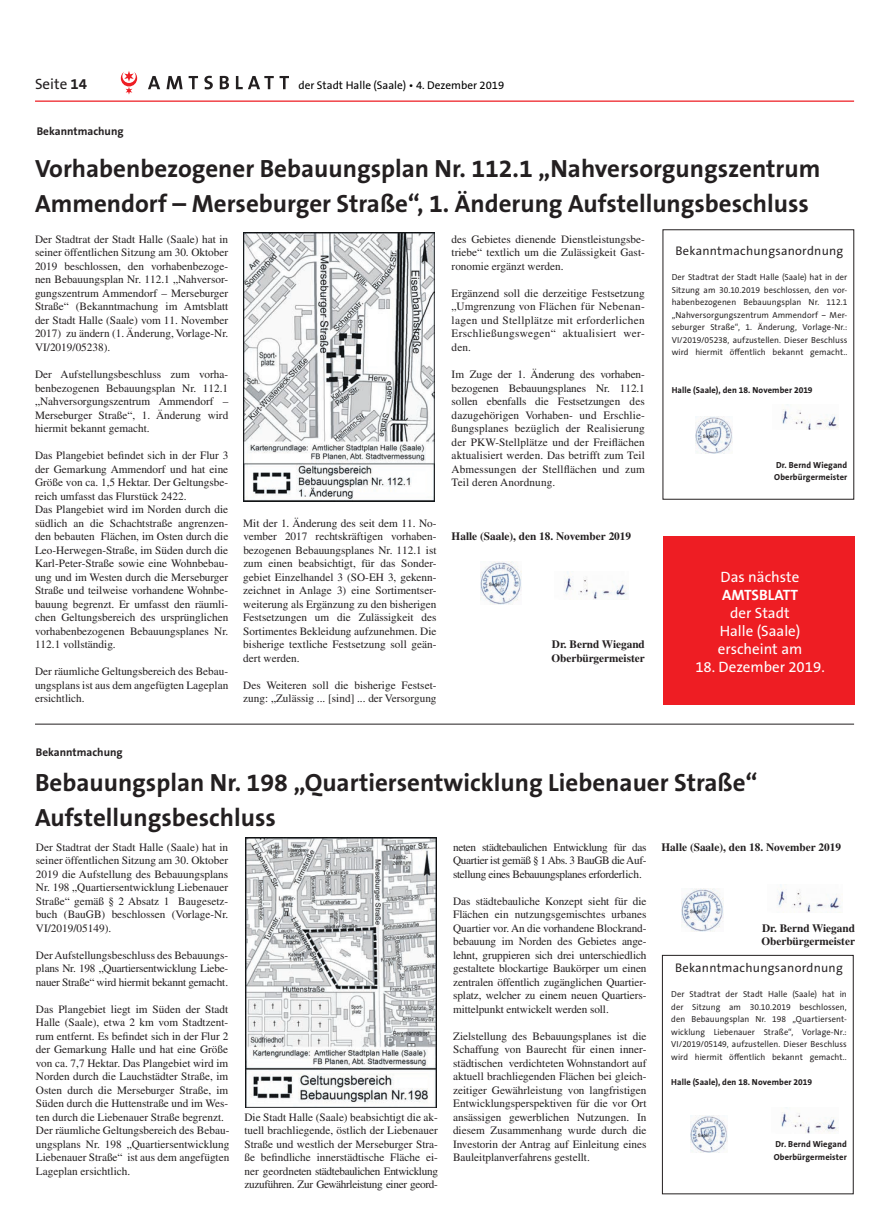
<style>
.page{position:relative;width:890px;height:1230px;background:#fff}
.page>*{position:absolute;margin:0;border:0;box-sizing:border-box;transform-origin:0 0}
.t1{font:700 25px/35px "The Sans B7";color:#231f20}
.t2{font:15px/18px "The Sans B5 Plain";color:#fff;text-align:center}
.t3{font:700 15px "The Sans B7";color:#fff}
.t4{font:15px "The Sans B5 Plain";color:#231f20}
.t5{font:12.5px "The Sans Office";letter-spacing:.02em;color:#231f20}
.t6{font:11.25px/13.5px "Times LT Std";color:#231f20;text-align:justify}
.t7{font:700 11.25px/13.5px "Times LT Std";color:#231f20}
.t8{font:11.25px "The Sans B5 Plain";color:#010101}
.t9{font:700 11.25px "The Sans B7";color:#231f20}
.t10{font:8.75px/12.5px "The Sans Office";letter-spacing:.005em;color:#231f20;text-align:justify}
.t11{font:700 8.75px/12.5px "The Sans Office";letter-spacing:.015em;color:#231f20}
.s1{font-family:"The Sans B7";font-weight:700}
</style>
<div class="page">
<svg style="left:148px;top:76px;width:12px;height:13px"></svg>
<svg style="left:166px;top:76px;width:16px;height:13px"></svg>
<svg style="left:188px;top:76px;width:10px;height:13px"></svg>
<svg style="left:204px;top:76px;width:9px;height:13px"></svg>
<svg style="left:220px;top:76px;width:9px;height:13px"></svg>
<svg style="left:236px;top:76px;width:53px;height:13px"></svg>
<svg style="left:121px;top:71px;width:16px;height:23px"></svg>
<hr style="left:35px;top:100px;width:819px;height:2px;background:#ee1d23">
<hr style="left:35px;top:724px;width:818px;height:1px;background:#231f20">
<img style="left:564px;top:571px;width:64px;height:28px">
<img style="left:243px;top:232px;width:191px;height:269px">
<img style="left:480px;top:562px;width:42px;height:42px">
<img style="left:782px;top:404px;width:56px;height:26px">
<img style="left:695px;top:416px;width:36px;height:37px">
<img style="left:245px;top:837px;width:191px;height:270px">
<div style="left:662px;top:955px;width:191px;height:239px;border:1px solid #231f20"></div>
<img style="left:781px;top:1112px;width:57px;height:21px">
<img style="left:690px;top:1115px;width:37px;height:37px">
<img style="left:777px;top:884px;width:65px;height:28px">
<img style="left:681px;top:888px;width:42px;height:43px">
<div style="left:662px;top:535px;width:192px;height:169px;background:#ee1d23"></div>
<h2 class="t4" style="left:35px;top:76px;width:54px">Seite <span class="s1">14</span></h2>
<p class="t8" style="left:298px;top:79px;width:207px">der Stadt Halle (Saale) • 4. Dezember 2019</p>
<p class="t9" style="left:37px;top:125px;width:88px">Bekanntmachung</p>
<h1 class="t1" style="left:35px;top:152px;width:786px">Vorhabenbezogener Bebauungsplan Nr. 112.1 „Nahversorgungszentrum<br>Ammendorf – Merseburger Straße“, 1. Änderung Aufstellungsbeschluss</h1>
<p class="t6" style="left:35px;top:232px;width:195px">Der Stadtrat der Stadt Halle (Saale) hat in seiner öffentlichen Sitzung am 30. Oktober 2019 beschlossen, den vorhabenbezoge&shy;nen Bebauungsplan Nr. 112.1 „Nahversor&shy;gungszentrum Ammendorf – Merseburger Straße“ (Bekanntmachung im Amtsblatt der Stadt Halle (Saale) vom 11. November 2017) zu ändern (1. Änderung, Vorlage-Nr.<br>VI/2019/05238).</p>
<p class="t6" style="left:35px;top:367px;width:195px">Der Aufstellungsbeschluss zum vorha&shy;benbezogenen Bebauungsplan Nr. 112.1 „Nahversorgungszentrum Ammendorf – Merseburger Straße“, 1. Änderung wird hiermit bekannt gemacht.</p>
<p class="t6" style="left:35px;top:448px;width:195px;text-align:left">Das Plangebiet befindet sich in der Flur 3 der Gemarkung Ammendorf und hat eine Größe von ca. 1,5 Hektar. Der Geltungsbe&shy;reich umfasst das Flurstück 2422.<br>Das Plangebiet wird im Norden durch die südlich an die Schachtstraße angrenzen&shy;den bebauten Flächen, im Osten durch die Leo-Herwegen-Straße, im Süden durch die Karl-Peter-Straße sowie eine Wohnbebau&shy;ung und im Westen durch die Merseburger Straße und teilweise vorhandene Wohnbe&shy;bauung begrenzt. Er umfasst den räumli&shy;chen Geltungsbereich des ursprünglichen vorhabenbezogenen Bebauungsplanes Nr.<br>112.1 vollständig.</p>
<p class="t6" style="left:35px;top:664px;width:195px">Der räumliche Geltungsbereich des Bebau&shy;ungsplans ist aus dem angefügten Lageplan ersichtlich.</p>
<p class="t6" style="left:243px;top:516px;width:195px">Mit der 1. Änderung des seit dem 11. No&shy;vember 2017 rechtskräftigen vorhaben&shy;bezogenen Bebauungsplanes Nr. 112.1 ist zum einen beabsichtigt, für das Sonder&shy;gebiet Einzelhandel 3 (SO-EH 3, gekenn&shy;zeichnet in Anlage 3) eine Sortimentser&shy;weiterung als Ergänzung zu den bisherigen Festsetzungen um die Zulässigkeit des Sortimentes Bekleidung aufzunehmen. Die bisherige textliche Festsetzung soll geän&shy;dert werden.</p>
<p class="t6" style="left:243px;top:678px;width:195px">Des Weiteren soll die bisherige Festset&shy;zung: „Zulässig ... [sind] ... der Versorgung</p>
<p class="t6" style="left:451px;top:232px;width:195px">des Gebietes dienende Dienstleistungsbe&shy;triebe“ textlich um die Zulässigkeit Gast&shy;ronomie ergänzt werden.</p>
<p class="t6" style="left:451px;top:286px;width:195px">Ergänzend soll die derzeitige Festsetzung „Umgrenzung von Flächen für Nebenan&shy;lagen und Stellplätze mit erforderlichen Erschließungswegen“ aktualisiert wer&shy;den.</p>
<p class="t6" style="left:451px;top:367px;width:195px">Im Zuge der 1. Änderung des vorhaben&shy;bezogenen Bebauungsplanes Nr. 112.1 sollen ebenfalls die Festsetzungen des dazugehörigen Vorhaben- und Erschlie&shy;ßungsplanes bezüglich der Realisierung der PKW-Stellplätze und der Freiflächen aktualisiert werden. Das betrifft zum Teil Abmessungen der Stellflächen und zum Teil deren Anordnung.</p>
<p class="t7" style="left:451px;top:529px;width:181px">Halle (Saale), den 18. November 2019</p>
<p class="t7" style="left:551px;top:637px;width:95px">Dr. Bernd Wiegand<br>Oberbürgermeister</p>
<p class="t5" style="left:675px;top:243px;width:169px">Bekanntmachungsanordnung</p>
<p class="t10" style="left:671px;top:271px;width:177px">Der Stadtrat der Stadt Halle (Saale) hat in der Sitzung am 30.10.2019 beschlossen, den vor&shy;habenbezogenen Bebauungsplan Nr. 112.1 „Nahversorgungszentrum Ammendorf – Mer&shy;seburger Straße“, 1. Änderung, Vorlage-Nr.:<br>VI/2019/05238, aufzustellen. Dieser Beschluss wird hiermit öffentlich bekannt gemacht..</p>
<p class="t11" style="left:671px;top:383px;width:142px">Halle (Saale), den 18. November 2019</p>
<p class="t11" style="left:774px;top:458px;width:75px">Dr. Bernd Wiegand<br>Oberbürgermeister</p>
<h2 class="t2" style="left:720px;top:569px;width:80px">Das nächste</h2>
<h2 class="t3" style="left:722px;top:587px;width:78px">AMTSBLATT</h2>
<h2 class="t2" style="left:717px;top:605px;width:86px">der Stadt<br>Halle (Saale) erscheint am</h2>
<h2 class="t2" style="left:695px;top:659px;width:131px">18. Dezember 2019.</h2>
<p class="t9" style="left:36px;top:746px;width:88px">Bekanntmachung</p>
<h1 class="t1" style="left:35px;top:766px;width:724px">Bebauungsplan Nr. 198 „Quartiersentwicklung Liebenauer Straße“<br>Aufstellungsbeschluss</h1>
<p class="t6" style="left:36px;top:840px;width:194px">Der Stadtrat der Stadt Halle (Saale) hat in seiner öffentlichen Sitzung am 30. Oktober 2019 die Aufstellung des Bebauungsplans Nr. 198 „Quartiersentwicklung Liebenauer Straße“ gemäß § 2 Absatz 1 Baugesetz&shy;buch (BauGB) beschlossen (Vorlage-Nr.<br>VI/2019/05149).</p>
<p class="t6" style="left:36px;top:948px;width:194px">DerAufstellungsbeschluss des Bebauungs&shy;plans Nr. 198 „Quartiersentwicklung Liebe&shy;nauer Straße“ wird hiermit bekannt gemacht.</p>
<p class="t6" style="left:36px;top:1002px;width:195px;text-align:left">Das Plangebiet liegt im Süden der Stadt Halle (Saale), etwa 2 km vom Stadtzent&shy;rum entfernt. Es befindet sich in der Flur 2 der Gemarkung Halle und hat eine Größe von ca. 7,7 Hektar. Das Plangebiet wird im Norden durch die Lauchstädter Straße, im Osten durch die Merseburger Straße, im Süden durch die Huttenstraße und im Wes&shy;ten durch die Liebenauer Straße begrenzt.<br>Der räumliche Geltungsbereich des Bebau&shy;ungsplans Nr. 198 „Quartiersentwicklung Liebenauer Straße“ ist aus dem angefügten Lageplan ersichtlich.</p>
<p class="t7" style="left:661px;top:840px;width:181px">Halle (Saale), den 18. November 2019</p>
<p class="t6" style="left:453px;top:840px;width:195px">neten städtebaulichen Entwicklung für das Quartier ist gemäß § 1Abs. 3 BauGB die Auf&shy;stellung eines Bebauungsplanes erforderlich.</p>
<p class="t6" style="left:453px;top:894px;width:195px">Das städtebauliche Konzept sieht für die Flächen ein nutzungsgemischtes urbanes Quartier vor. An die vorhandene Blockrand&shy;bebauung im Norden des Gebietes ange&shy;lehnt, gruppieren sich drei unterschiedlich gestaltete blockartige Baukörper um einen zentralen öffentlich zugänglichen Quartier&shy;splatz, welcher zu einem neuen Quartiers&shy;mittelpunkt entwickelt werden soll.</p>
<p class="t6" style="left:453px;top:1029px;width:195px">Zielstellung des Bebauungsplanes ist die Schaffung von Baurecht für einen inner&shy;städtischen verdichteten Wohnstandort auf aktuell brachliegenden Flächen bei gleich&shy;zeitiger Gewährleistung von langfristigen Entwicklungsperspektiven für die vor Ort ansässigen gewerblichen Nutzungen. In diesem Zusammenhang wurde durch die Investorin der Antrag auf Einleitung eines Bauleitplanverfahrens gestellt.</p>
<p class="t7" style="left:761px;top:921px;width:95px">Dr. Bernd Wiegand<br>Oberbürgermeister</p>
<p class="t5" style="left:675px;top:959px;width:169px">Bekanntmachungsanordnung</p>
<p class="t10" style="left:671px;top:987px;width:177px">Der Stadtrat der Stadt Halle (Saale) hat in der Sitzung am 30.10.2019 beschlossen, den Bebauungsplan Nr. 198 „Quartiersent&shy;wicklung Liebenauer Straße“, Vorlage-Nr.:<br>VI/2019/05149, aufzustellen. Dieser Beschluss wird hiermit öffentlich bekannt gemacht..</p>
<p class="t11" style="left:671px;top:1075px;width:142px">Halle (Saale), den 18. November 2019</p>
<p class="t6" style="left:244px;top:1110px;width:195px">Die Stadt Halle (Saale) beabsichtigt die ak&shy;tuell brachliegende, östlich der Liebenauer Straße und westlich der Merseburger Stra&shy;ße befindliche innerstädtische Fläche ei&shy;ner geordneten städtebaulichen Entwicklung zuzuführen. Zur Gewährleistung einer geord-</p>
<p class="t11" style="left:773px;top:1137px;width:75px">Dr. Bernd Wiegand<br>Oberbürgermeister</p>
</div>
